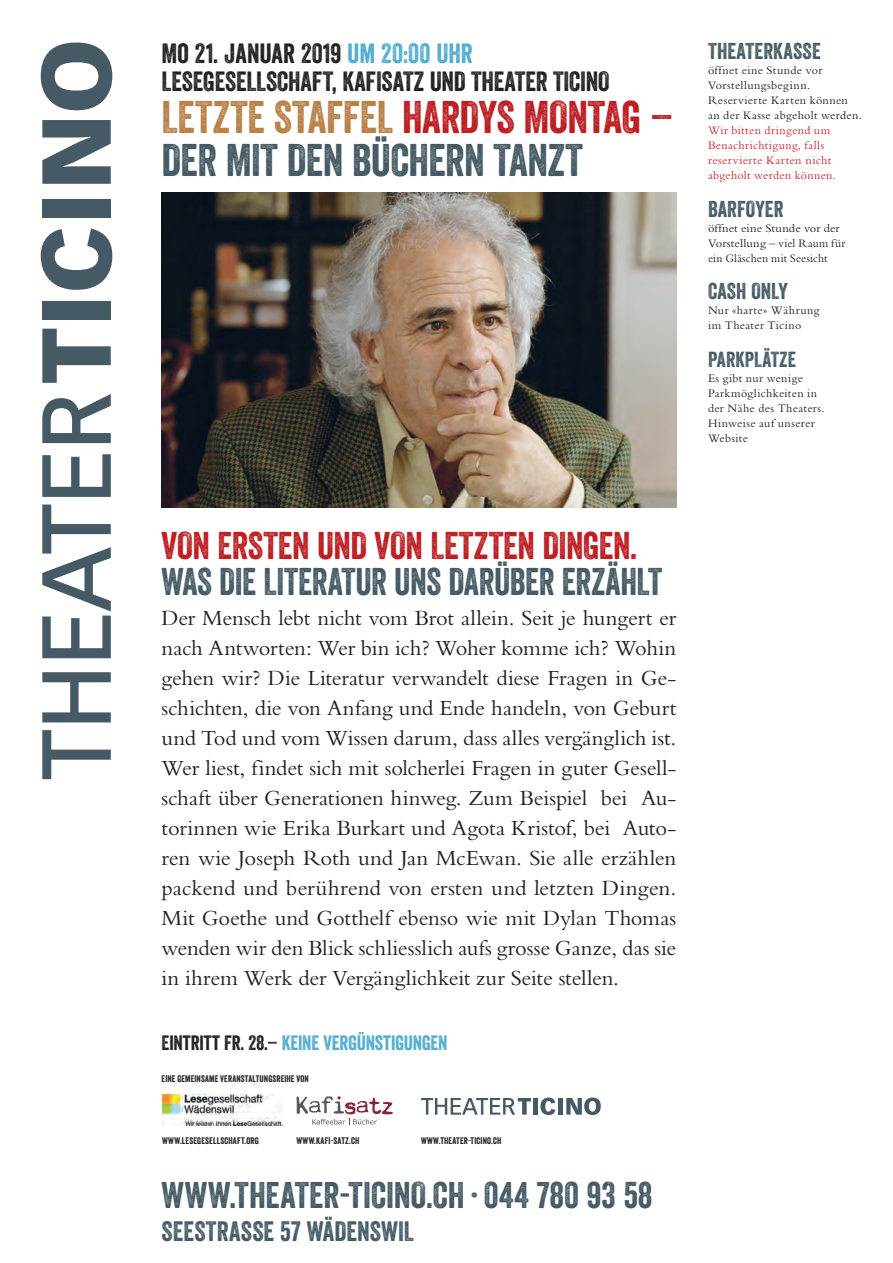
<style>
.page{position:relative;width:893px;height:1263px;background:#fff}
.page>*{position:absolute;margin:0;border:0;box-sizing:border-box;transform-origin:0 0}
.t1{font:44.4px/42.5px "Veneer";letter-spacing:-.01em;color:#455a64}
.t2{font:37.5px "Veneer";letter-spacing:-.01em;color:#455a64;scale:.96 1}
.t3{font:37.5px "Veneer";letter-spacing:-.01em;color:#bd1e22}
.t4{font:36px "Veneer";letter-spacing:.005em;color:#455a64}
.t5{font:27.15px "Veneer";letter-spacing:.005em;color:#455a64}
.t6{font:27px/28.2px "Veneer";letter-spacing:-.005em;color:#231f20}
.t7{font:22.5px/30px "Bembo";letter-spacing:-.01em;color:#231f20;text-align:justify}
.t8{font:22.2px "Veneer";letter-spacing:.005em;color:#455a64}
.t9{font:21.15px "Veneer";color:#455a64}
.t10{font:20.1px "Veneer";letter-spacing:-.01em;color:#51adcf}
.t11{font:12px/15px "Bembo";letter-spacing:.025em;color:#231f20}
.t12{font:12px/15px "Bembo";letter-spacing:.03em;color:#d1232a}
.t13{font:12px/15px "Bembo";letter-spacing:.025em;color:#231f20;scale:1.04 1}
.t14{font:9.3px "Veneer";letter-spacing:.015em;color:#231f20}
.s1{color:#51adcf}
.s2{color:#b98048}
.s3{color:#bd1e22}
.s4{color:#231f20}
</style>
<div class="page">
<svg style="left:42px;top:730px;width:69px;height:49px"></svg>
<svg style="left:42px;top:672px;width:69px;height:50px"></svg>
<svg style="left:42px;top:504px;width:69px;height:154px"></svg>
<svg style="left:42px;top:454px;width:69px;height:43px"></svg>
<svg style="left:42px;top:394px;width:69px;height:49px"></svg>
<svg style="left:42px;top:329px;width:69px;height:54px"></svg>
<div style="left:42px;top:301px;width:69px;height:19px;background:#455a64"></div>
<svg style="left:41px;top:228px;width:71px;height:62px"></svg>
<div style="left:42px;top:199px;width:69px;height:19px;background:#455a64"></div>
<svg style="left:42px;top:120px;width:69px;height:64px"></svg>
<svg style="left:41px;top:43px;width:71px;height:67px"></svg>
<img style="left:162px;top:193px;width:514px;height:314px">
<svg style="left:421px;top:1098px;width:110px;height:17px"></svg>
<div style="left:533px;top:1098px;width:5px;height:17px;background:#455a64"></div>
<svg style="left:540px;top:1097px;width:15px;height:18px"></svg>
<div style="left:558px;top:1098px;width:5px;height:17px;background:#455a64"></div>
<svg style="left:566px;top:1097px;width:35px;height:18px"></svg>
<svg style="left:296px;top:1096px;width:97px;height:29px"></svg>
<img style="left:162px;top:1094px;width:120px;height:31px">
<p class="t6" style="left:162px;top:39px;width:449px">MO 21. JANUAR 2019 <span class="s1">UM 20:00 UHR<br></span>LESEGESELLSCHAFT, KAFISATZ UND THEATER TICINO</p>
<h1 class="t1" style="left:162px;top:96px;width:513px"><span class="s2">LETZTE STAFFEL</span> <span class="s3">HARDYS MONTAG –<br></span>DER MIT DEN BÜCHERN TANZT</h1>
<p class="t8" style="left:708px;top:38px;width:114px">THEATERKASSE</p>
<p class="t11" style="left:708px;top:63px;width:156px">öffnet eine Stunde vor<br>Vorstellungsbeginn.<br>Reservierte Karten können an der Kasse abgeholt werden.</p>
<p class="t12" style="left:708px;top:123px;width:129px">Wir bitten dringend um<br>Benachrichtigung, falls reservierte Karten nicht abgeholt werden können.</p>
<p class="t8" style="left:708px;top:195px;width:77px">BARFOYER</p>
<p class="t13" style="left:708px;top:220px;width:133px">öffnet eine Stunde vor der<br>Vorstellung – viel Raum für ein Gläschen mit Seesicht</p>
<p class="t8" style="left:708px;top:278px;width:81px">CASH ONLY</p>
<p class="t11" style="left:708px;top:303px;width:113px">Nur «harte» Währung im Theater Ticino</p>
<p class="t9" style="left:708px;top:346px;width:90px">PARKPLÄTZE</p>
<p class="t11" style="left:708px;top:370px;width:118px">Es gibt nur wenige<br>Parkmöglichkeiten in der Nähe des Theaters.<br>Hinweise auf unserer<br>Website</p>
<h2 class="t3" style="left:162px;top:523px;width:477px">VON ERSTEN UND VON LETZTEN DINGEN.</h2>
<h2 class="t2" style="left:162px;top:559px;width:523px">WAS DIE LITERATUR UNS DARÜBER ERZÄHLT</h2>
<p class="t7" style="left:162px;top:603px;width:517px">Der Mensch lebt nicht vom Brot allein. Seit je hungert er nach Antworten: Wer bin ich? Woher komme ich? Wohin gehen wir? Die Literatur verwandelt diese Fragen in Ge&shy;schichten, die von Anfang und Ende handeln, von Geburt und Tod und vom Wissen darum, dass alles vergänglich ist.<br>Wer liest, findet sich mit solcherlei Fragen in guter Gesell&shy;schaft über Generationen hinweg. Zum Beispiel bei Au&shy;torinnen wie Erika Burkart und Agota Kristof, bei Auto&shy;ren wie Joseph Roth und Jan McEwan. Sie alle erzählen packend und berührend von ersten und letzten Dingen.<br>Mit Goethe und Gotthelf ebenso wie mit Dylan Thomas wenden wir den Blick schliesslich aufs grosse Ganze, das sie in ihrem Werk der Vergänglichkeit zur Seite stellen.</p>
<p class="t10" style="left:162px;top:1031px;width:288px"><span class="s4">EINTRITT FR. 28.–</span> KEINE VERGÜNSTIGUNGEN</p>
<p class="t14" style="left:162px;top:1073px;width:149px">EINE GEMEINSAME VERANSTALTUNGSREIHE VON</p>
<p class="t14" style="left:162px;top:1135px;width:98px">WWW.LESEGESELLSCHAFT.ORG</p>
<p class="t14" style="left:296px;top:1135px;width:64px">WWW.KAFI-SATZ.CH</p>
<p class="t14" style="left:421px;top:1135px;width:82px">WWW.THEATER-TICINO.CH</p>
<h3 class="t4" style="left:162px;top:1173px;width:492px">WWW.THEATER-TICINO.CH · 044 780 93 58</h3>
<p class="t5" style="left:162px;top:1214px;width:254px">SEESTRASSE 57 WÄDENSWIL</p>
</div>
